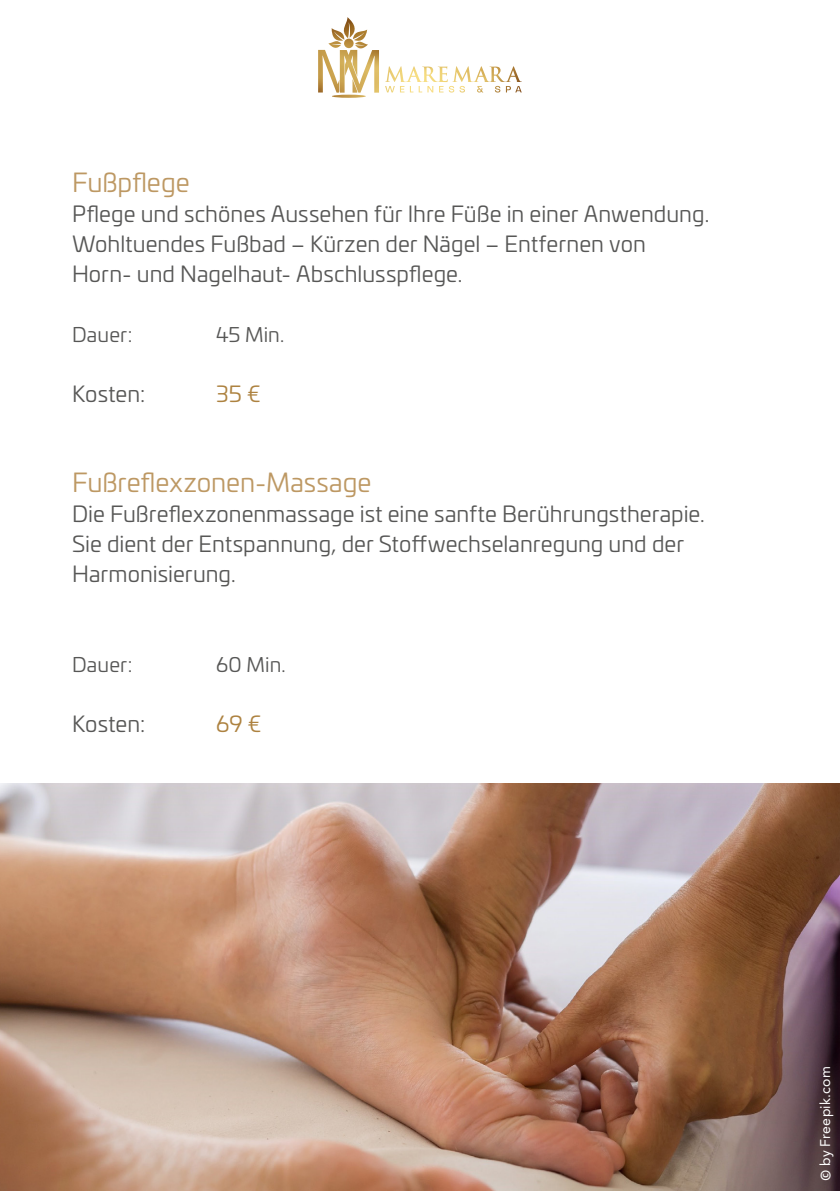
<style>
.page{position:relative;width:840px;height:1191px;background:#fff}
.page>*{position:absolute;margin:0;border:0;box-sizing:border-box;transform-origin:0 0}
.t1{font:26px "Univia Pro";letter-spacing:-.005em;color:#bd9863}
.t2{font:22px/30px "Univia Pro";color:#575756}
.t3{font:22px "Univia Pro";color:#ad8240}
.t4{font:20px "Univia Pro";letter-spacing:.005em;color:#575756}
.t5{font:14px "Avenir LT Std";letter-spacing:.015em;color:#fff}
.s1{font-family:"Fago Pro"}
</style>
<div class="page">
<img style="left:0;top:783px;width:839px;height:408px">
<img style="left:318px;top:17px;width:203px;height:76px">
<p class="t1" style="left:72px;top:164px;width:119px">Fußpflege</p>
<p class="t2" style="left:72px;top:198px;width:638px">Pflege und schönes Aussehen für Ihre Füße in einer Anwendung.<br>Wohltuendes Fußbad – Kürzen der Nägel – Entfernen von<br>Horn- und Nagelhaut- Abschlusspflege.</p>
<p class="t4" style="left:72px;top:320px;width:62px">Dauer:</p>
<p class="t4" style="left:216px;top:320px;width:69px">45 Min.</p>
<p class="t2" style="left:72px;top:378px;width:75px">Kosten:</p>
<p class="t3" style="left:216px;top:378px;width:46px">35 €</p>
<p class="t1" style="left:72px;top:464px;width:300px">Fußreflexzonen-Massage</p>
<p class="t2" style="left:72px;top:498px;width:633px">Die Fußreflexzonenmassage ist eine sanfte Berührungstherapie.<br>Sie dient der Entspannung, der Stoffwechselanregung und der<br>Harmonisierung.</p>
<p class="t4" style="left:72px;top:650px;width:62px">Dauer:</p>
<p class="t4" style="left:216px;top:650px;width:71px">60 Min.</p>
<p class="t2" style="left:72px;top:708px;width:75px">Kosten:</p>
<p class="t3" style="left:216px;top:708px;width:46px">69 €</p>
<p class="t5" style="left:816px;top:1181px;width:116px;rotate:-90deg"><span class="s1">©</span> by Freepik.com</p>
</div>
